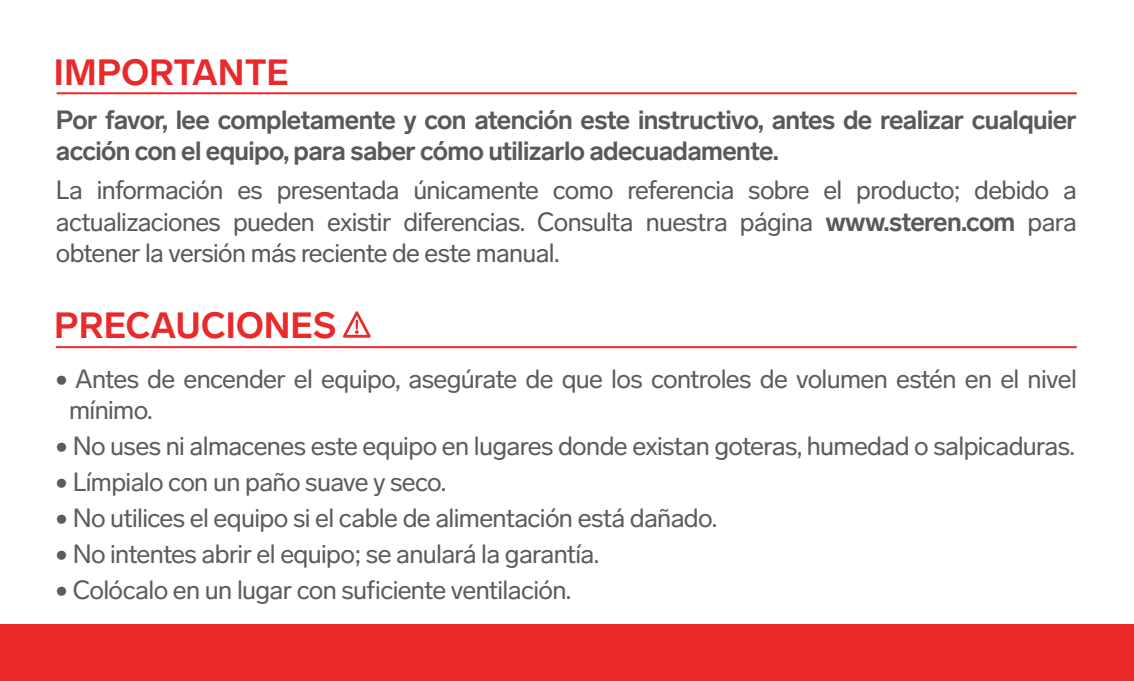
<style>
.page{position:relative;width:1134px;height:681px;background:#fff}
.page>*{position:absolute;margin:0;border:0;box-sizing:border-box;transform-origin:0 0}
.t1{font:700 36px "Lab Grotesque";color:#e9292a}
.t2{font:26px/31.2px "Lab Grotesque";letter-spacing:-.025em;color:#5c5c5f}
.t3{font:26px/31.2px "Lab Grotesque";letter-spacing:-.025em;color:#58595b;text-align:justify}
.t4{font:700 26px/31.2px "Lab Grotesque";letter-spacing:-.025em;color:#58595b}
.s1{font-weight:700}
</style>
<div class="page">
<div style="left:0;top:624px;width:1134px;height:56px;background:#e9292a"></div>
<hr style="left:57px;top:92px;width:1020px;height:2px;background:#e9292a">
<svg style="left:343px;top:311px;width:28px;height:26px"></svg>
<hr style="left:56px;top:346px;width:1021px;height:2px;background:#e9292a">
<h1 class="t1" style="left:53px;top:51px;width:237px">IMPORTANTE</h1>
<p class="t4" style="left:56px;top:104px;width:1022px">Por favor, lee completamente y con atención este instructivo, antes de realizar cualquier acción con el equipo, para saber cómo utilizarlo adecuadamente.</p>
<p class="t3" style="left:56px;top:175px;width:1022px">La información es presentada únicamente como referencia sobre el producto; debido a actualizaciones pueden existir diferencias. Consulta nuestra página <span class="s1">www.steren.com</span> para obtener la versión más reciente de este manual.</p>
<h1 class="t1" style="left:54px;top:303px;width:284px">PRECAUCIONES</h1>
<p class="t2" style="left:69px;top:363px;width:1009px;text-indent:-14px">• Antes de encender el equipo, asegúrate de que los controles de volumen estén en el nivel mínimo.</p>
<p class="t2" style="left:55px;top:430px;width:1022px">• No uses ni almacenes este equipo en lugares donde existan goteras, humedad o salpicaduras.</p>
<p class="t2" style="left:55px;top:466px;width:393px">• Límpialo con un paño suave y seco.</p>
<p class="t2" style="left:55px;top:502px;width:664px">• No utilices el equipo si el cable de alimentación está dañado.</p>
<p class="t2" style="left:55px;top:538px;width:546px">• No intentes abrir el equipo; se anulará la garantía.</p>
<p class="t2" style="left:55px;top:574px;width:518px">• Colócalo en un lugar con suficiente ventilación.</p>
</div>
